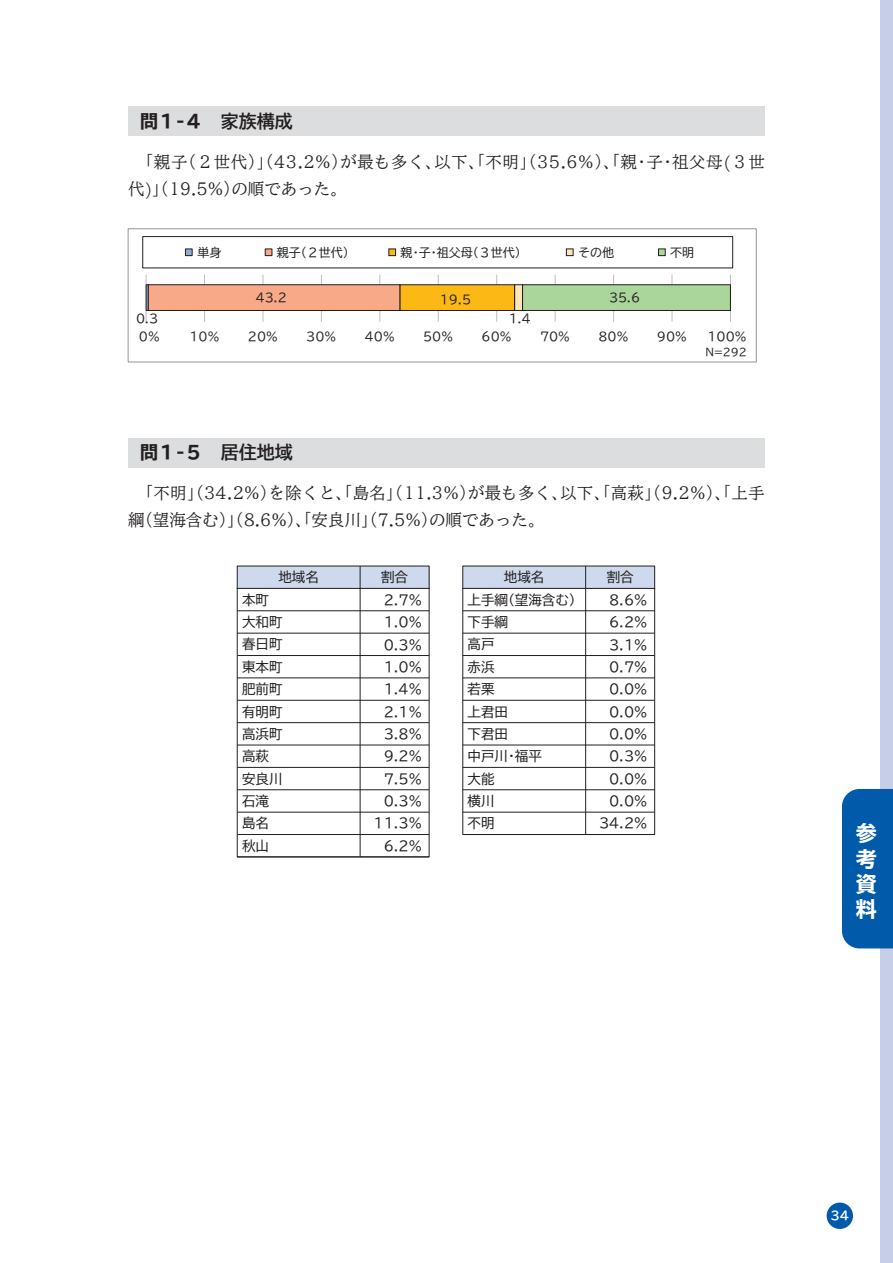
<style>
.page{position:relative;width:893px;height:1263px;background:#fff}
.page>*{position:absolute;margin:0;border:0;box-sizing:border-box;transform-origin:0 0}
.t1{font:700 expanded 21px/25.2px "TBUD Go Std";color:#fff;text-align:justify}
.t2{font:700 expanded 18px "TBUD Go Std";color:#231f20}
.t3{font:500 16.5px/27px "TBUD Min Std";letter-spacing:.015em;color:#231f20}
.t4{font:13.5px/22.4px "TBUD Go Std";color:#231f20}
.t5{font:12px "TBUD Go Std";color:#231f20}
.t6{font:700 12px "TBUDR Go Std";color:#fff}
.t7{font:10.5px "TBUD Go Std";color:#231f20}
.s1{font-stretch:normal}
</style>
<div class="page">
<div style="left:128px;top:106px;width:637px;height:30px;background:#dcdddf"></div>
<div style="left:128px;top:438px;width:637px;height:30px;background:#dcdddf"></div>
<div style="left:360px;top:566px;width:69px;height:22px;background:#cfd9ed"></div>
<div style="left:237px;top:566px;width:123px;height:22px;background:#cfd9ed"></div>
<div style="left:237px;top:566px;width:193px;height:291px;border:1px solid #231f20"></div>
<hr style="left:360px;top:566px;width:1px;height:291px;background:#231f20">
<hr style="left:237px;top:610px;width:192px;height:1px;background:#231f20">
<hr style="left:237px;top:633px;width:192px;height:1px;background:#231f20">
<hr style="left:237px;top:655px;width:192px;height:1px;background:#231f20">
<hr style="left:237px;top:677px;width:192px;height:1px;background:#231f20">
<hr style="left:237px;top:700px;width:192px;height:1px;background:#231f20">
<hr style="left:237px;top:722px;width:192px;height:1px;background:#231f20">
<hr style="left:237px;top:745px;width:192px;height:1px;background:#231f20">
<hr style="left:237px;top:767px;width:192px;height:1px;background:#231f20">
<hr style="left:237px;top:789px;width:192px;height:1px;background:#231f20">
<hr style="left:237px;top:812px;width:192px;height:1px;background:#231f20">
<hr style="left:237px;top:834px;width:192px;height:1px;background:#231f20">
<hr style="left:237px;top:856px;width:192px;height:1px;background:#231f20">
<hr style="left:237px;top:588px;width:192px;height:1px;background:#231f20">
<div style="left:586px;top:566px;width:69px;height:22px;background:#cfd9ed"></div>
<div style="left:463px;top:566px;width:123px;height:22px;background:#cfd9ed"></div>
<div style="left:462px;top:566px;width:193px;height:269px;border:1px solid #231f20"></div>
<hr style="left:585px;top:566px;width:1px;height:268px;background:#231f20">
<hr style="left:463px;top:610px;width:192px;height:1px;background:#231f20">
<hr style="left:463px;top:633px;width:192px;height:1px;background:#231f20">
<hr style="left:463px;top:655px;width:192px;height:1px;background:#231f20">
<hr style="left:463px;top:677px;width:192px;height:1px;background:#231f20">
<hr style="left:463px;top:700px;width:192px;height:1px;background:#231f20">
<hr style="left:463px;top:722px;width:192px;height:1px;background:#231f20">
<hr style="left:463px;top:745px;width:192px;height:1px;background:#231f20">
<hr style="left:463px;top:767px;width:192px;height:1px;background:#231f20">
<hr style="left:463px;top:789px;width:192px;height:1px;background:#231f20">
<hr style="left:463px;top:812px;width:192px;height:1px;background:#231f20">
<hr style="left:463px;top:834px;width:192px;height:1px;background:#231f20">
<hr style="left:463px;top:588px;width:192px;height:1px;background:#231f20">
<hr style="left:146px;top:275px;width:1px;height:47px;background:#bcbdc0">
<hr style="left:204px;top:275px;width:1px;height:47px;background:#bcbdc0">
<hr style="left:263px;top:275px;width:1px;height:47px;background:#bcbdc0">
<hr style="left:321px;top:275px;width:1px;height:47px;background:#bcbdc0">
<hr style="left:379px;top:275px;width:1px;height:47px;background:#bcbdc0">
<hr style="left:438px;top:275px;width:1px;height:47px;background:#bcbdc0">
<hr style="left:496px;top:275px;width:1px;height:47px;background:#bcbdc0">
<hr style="left:555px;top:275px;width:1px;height:47px;background:#bcbdc0">
<hr style="left:613px;top:275px;width:1px;height:47px;background:#bcbdc0">
<hr style="left:672px;top:275px;width:1px;height:47px;background:#bcbdc0">
<hr style="left:730px;top:275px;width:1px;height:47px;background:#bcbdc0">
<div style="left:148px;top:285px;width:252px;height:25px;background:#f8a987"></div>
<div style="left:148px;top:284px;width:252px;height:27px;border:1px solid #231f20"></div>
<div style="left:400px;top:285px;width:115px;height:25px;background:#fcb814"></div>
<div style="left:400px;top:284px;width:115px;height:27px;border:1px solid #231f20"></div>
<div style="left:515px;top:285px;width:8px;height:25px;background:#fee6b9"></div>
<div style="left:514px;top:284px;width:9px;height:27px;border:1px solid #231f20"></div>
<div style="left:523px;top:285px;width:207px;height:25px;background:#aad59b"></div>
<div style="left:522px;top:284px;width:209px;height:27px;border:1px solid #231f20"></div>
<div style="left:142px;top:236px;width:591px;height:32px;border:1px solid #231f20"></div>
<div style="left:185px;top:249px;width:7px;height:7px;background:#90acd8"></div>
<div style="left:185px;top:249px;width:7px;height:7px;border:1px solid #231f20"></div>
<div style="left:265px;top:249px;width:7px;height:7px;background:#f8a987"></div>
<div style="left:265px;top:249px;width:7px;height:7px;border:1px solid #231f20"></div>
<div style="left:389px;top:249px;width:7px;height:7px;background:#fcb814"></div>
<div style="left:388px;top:249px;width:8px;height:7px;border:1px solid #231f20"></div>
<div style="left:566px;top:249px;width:7px;height:7px;background:#fee6b9"></div>
<div style="left:566px;top:249px;width:7px;height:7px;border:1px solid #231f20"></div>
<div style="left:658px;top:249px;width:7px;height:7px;background:#aad59b"></div>
<div style="left:658px;top:249px;width:8px;height:7px;border:1px solid #231f20"></div>
<div style="left:128px;top:228px;width:629px;height:134px;border:1px solid #939598"></div>
<div style="left:827px;top:1202px;width:26px;height:27px;background:#015aaa;border-radius:50%"></div>
<div style="left:880px;top:0;width:13px;height:1263px;background:#c7cee8"></div>
<div style="left:842px;top:789px;width:51px;height:159px;background:#015aaa"></div>
<h2 class="t2" style="left:140px;top:111px;width:154px">問１-４　<span class="s1">家族構成</span></h2>
<p class="t3" style="left:128px;top:147px;width:638px">　「親子（２世代）」（43.2%）が最も多く、以下、「不明」（35.6%）、「親・子・祖父母(３世代)」（19.5%）の順であった。</p>
<p class="t5" style="left:198px;top:242px;width:25px">単身</p>
<p class="t5" style="left:277px;top:242px;width:79px">親子（２世代）</p>
<p class="t5" style="left:401px;top:242px;width:127px">親・子・祖父母（３世代）</p>
<p class="t5" style="left:578px;top:242px;width:37px">その他</p>
<p class="t5" style="left:670px;top:242px;width:25px">不明</p>
<p class="t5" style="left:136px;top:309px;width:24px">0.3</p>
<p class="t5" style="left:256px;top:288px;width:33px">43.2</p>
<p class="t5" style="left:440px;top:289px;width:33px">19.5</p>
<p class="t5" style="left:509px;top:309px;width:24px">1.4</p>
<p class="t5" style="left:609px;top:288px;width:33px">35.6</p>
<p class="t5" style="left:139px;top:326px;width:22px">0%</p>
<p class="t5" style="left:189px;top:326px;width:31px">10%</p>
<p class="t5" style="left:248px;top:326px;width:31px">20%</p>
<p class="t5" style="left:306px;top:326px;width:31px">30%</p>
<p class="t5" style="left:365px;top:326px;width:31px">40%</p>
<p class="t5" style="left:423px;top:326px;width:31px">50%</p>
<p class="t5" style="left:482px;top:326px;width:31px">60%</p>
<p class="t5" style="left:540px;top:326px;width:31px">70%</p>
<p class="t5" style="left:598px;top:326px;width:31px">80%</p>
<p class="t5" style="left:657px;top:326px;width:31px">90%</p>
<p class="t5" style="left:707px;top:326px;width:40px">100%</p>
<p class="t7" style="left:705px;top:343px;width:43px">N=292</p>
<h2 class="t2" style="left:140px;top:442px;width:154px">問１-５　<span class="s1">居住地域</span></h2>
<p class="t3" style="left:128px;top:479px;width:638px">　「不明」（34.2%）を除くと、「島名」（11.3%）が最も多く、以下、「高萩」（9.2%）、「上手綱（望海含む）」（8.6%）、「安良川」（7.5%）の順であった。</p>
<p class="t4" style="left:278px;top:565px;width:42px">地域名</p>
<p class="t4" style="left:381px;top:565px;width:28px">割合</p>
<p class="t4" style="left:242px;top:588px;width:42px">本町大和町春日町東本町肥前町有明町高浜町高萩安良川石滝島名秋山</p>
<p class="t4" style="left:373px;top:588px;width:50px;text-align:right">2.7%<br>1.0%<br>0.3%<br>1.0%<br>1.4%<br>2.1%<br>3.8%<br>9.2%<br>7.5%<br>0.3%<br>11.3%<br>6.2%</p>
<p class="t4" style="left:504px;top:565px;width:42px">地域名</p>
<p class="t4" style="left:607px;top:565px;width:28px">割合</p>
<p class="t4" style="left:468px;top:588px;width:116px">上手綱（望海含む）下手綱<br>高戸<br>赤浜<br>若栗<br>上君田<br>下君田<br>中戸川・福平<br>大能<br>横川<br>不明</p>
<p class="t4" style="left:599px;top:588px;width:50px;text-align:right">8.6%<br>6.2%<br>3.1%<br>0.7%<br>0.0%<br>0.0%<br>0.0%<br>0.3%<br>0.0%<br>0.0%<br>34.2%</p>
<h1 class="t1" style="left:856px;top:821px;width:22px">参考資料</h1>
<p class="t6" style="left:830px;top:1206px;width:20px">34</p>
</div>
